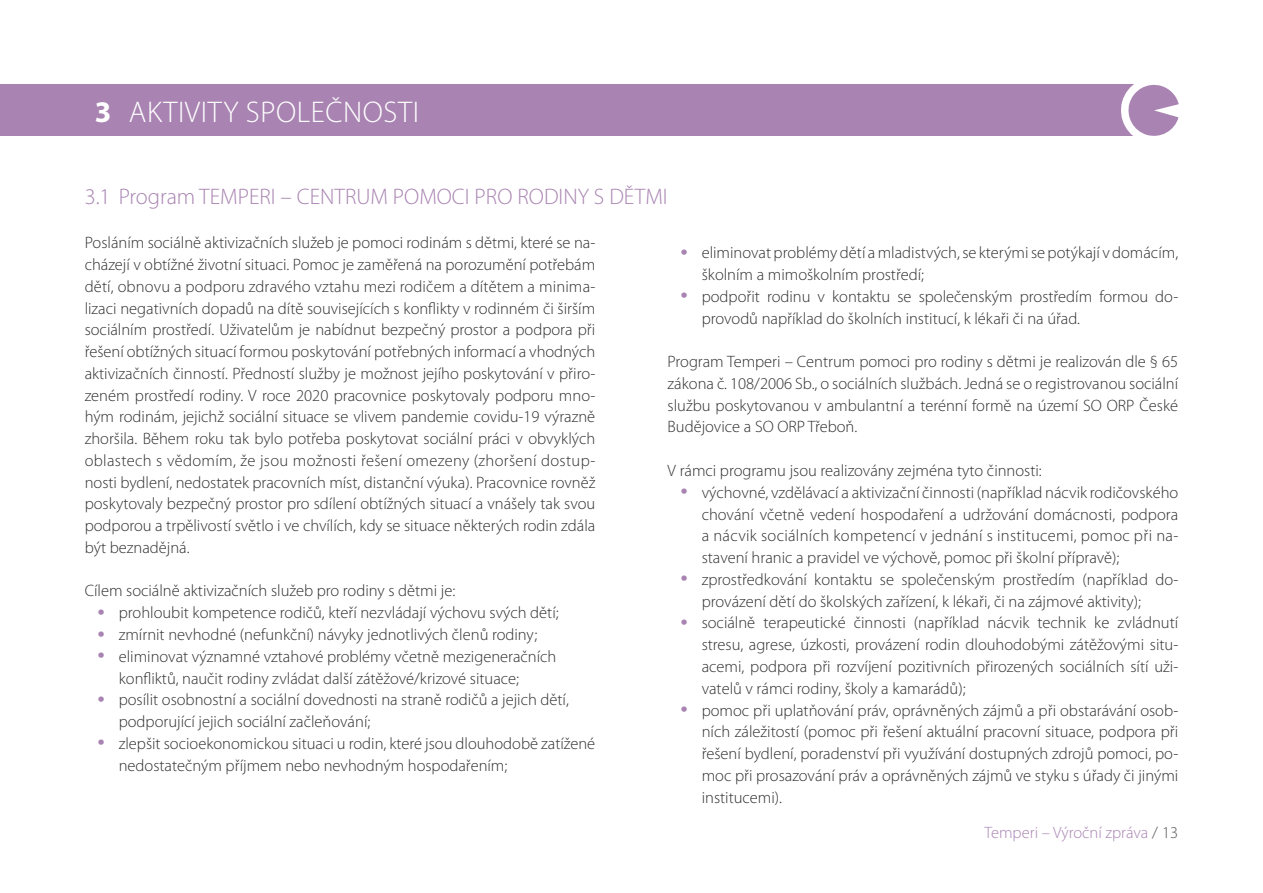
<style>
.page{position:relative;width:1263px;height:893px;background:#fff}
.page>*{position:absolute;margin:0;border:0;box-sizing:border-box;transform-origin:0 0}
.t1{font:300 30px "Myriad Pro";letter-spacing:.02em;color:#fff}
.t2{font:300 22.5px "Myriad Pro";color:#a984b2}
.t3{font:300 16.5px/21.8px "Myriad Pro";color:#312f30}
.t4{font:300 16.5px "Myriad Pro";color:#a984b2}
.s1{font-weight:700}
.s2{font-size:30px;color:#a984b2}
.s3{color:#57585a}
</style>
<div class="page">
<div style="left:0;top:85px;width:1154px;height:51px;background:#a984b2"></div>
<svg style="left:1111px;top:84px;width:68px;height:52px"></svg>
<h1 class="t1" style="left:95px;top:95px;width:325px"><span class="s1">3</span> AKTIVITY SPOLEČNOSTI</h1>
<h2 class="t2" style="left:85px;top:184px;width:584px">3.1 Program TEMPERI – CENTRUM POMOCI PRO RODINY S DĚTMI</h2>
<p class="t3" style="left:85px;top:232px;width:512px;text-align:justify">Posláním sociálně aktivizačních služeb je pomoci rodinám s dětmi, které se na&shy;cházejí v obtížné životní situaci. Pomoc je zaměřená na porozumění potřebám dětí, obnovu a podporu zdravého vztahu mezi rodičem a dítětem a minima&shy;lizaci negativních dopadů na dítě souvisejících s konflikty v rodinném či širším sociálním prostředí. Uživatelům je nabídnut bezpečný prostor a podpora při řešení obtížných situací formou poskytování potřebných informací a vhodných aktivizačních činností. Předností služby je možnost jejího poskytování v přiro&shy;zeném prostředí rodiny. V roce 2020 pracovnice poskytovaly podporu mno&shy;hým rodinám, jejichž sociální situace se vlivem pandemie covidu-19 výrazně zhoršila. Během roku tak bylo potřeba poskytovat sociální práci v obvyklých oblastech s vědomím, že jsou možnosti řešení omezeny (zhoršení dostup&shy;nosti bydlení, nedostatek pracovních míst, distanční výuka). Pracovnice rovněž poskytovaly bezpečný prostor pro sdílení obtížných situací a vnášely tak svou podporou a trpělivostí světlo i ve chvílích, kdy se situace některých rodin zdála být beznadějná.</p>
<p class="t3" style="left:85px;top:580px;width:372px">Cílem sociálně aktivizačních služeb pro rodiny s dětmi je:</p>
<p class="t3" style="left:97px;top:602px;width:462px"><span class="s2">•</span> prohloubit kompetence rodičů, kteří nezvládají výchovu svých dětí;</p>
<p class="t3" style="left:97px;top:623px;width:441px"><span class="s2">•</span> zmírnit nevhodné (nefunkční) návyky jednotlivých členů rodiny;</p>
<p class="t3" style="left:119px;top:645px;width:439px;text-indent:-21px"><span class="s2">•</span> eliminovat významné vztahové problémy včetně mezigeneračních konfliktů, naučit rodiny zvládat další zátěžové/krizové situace;</p>
<p class="t3" style="left:119px;top:689px;width:451px;text-indent:-21px"><span class="s2">•</span> posílit osobnostní a sociální dovednosti na straně rodičů a jejich dětí, podporující jejich sociální začleňování;</p>
<p class="t3" style="left:119px;top:732px;width:478px;text-indent:-21px"><span class="s2">•</span> zlepšit socioekonomickou situaci u rodin, které jsou dlouhodobě zatížené nedostatečným příjmem nebo nevhodným hospodařením;</p>
<p class="t3" style="left:701px;top:242px;width:478px;text-indent:-21px"><span class="s2">•</span> eliminovat problémy dětí a mladistvých, se kterými se potýkají v domácím, školním a mimoškolním prostředí;</p>
<p class="t3" style="left:701px;top:285px;width:478px;text-indent:-21px"><span class="s2">•</span> podpořit rodinu v kontaktu se společenským prostředím formou do&shy;provodů například do školních institucí, k lékaři či na úřad.</p>
<p class="t3" style="left:667px;top:351px;width:512px;text-align:justify">Program Temperi – Centrum pomoci pro rodiny s dětmi je realizován dle § 65 zákona č. 108/2006 Sb., o sociálních službách. Jedná se o registrovanou sociální službu poskytovanou v ambulantní a terénní formě na území SO ORP České Budějovice a SO ORP Třeboň.</p>
<p class="t3" style="left:667px;top:459px;width:375px">V rámci programu jsou realizovány zejména tyto činnosti:</p>
<p class="t3" style="left:701px;top:481px;width:478px;text-align:justify;text-indent:-21px"><span class="s2">•</span> výchovné, vzdělávací a aktivizační činnosti (například nácvik rodičovského chování včetně vedení hospodaření a udržování domácnosti, podpora a nácvik sociálních kompetencí v jednání s institucemi, pomoc při na&shy;stavení hranic a pravidel ve výchově, pomoc při školní přípravě);</p>
<p class="t3" style="left:701px;top:568px;width:478px;text-indent:-21px"><span class="s2">•</span> zprostředkování kontaktu se společenským prostředím (například do&shy;provázení dětí do školských zařízení, k lékaři, či na zájmové aktivity);</p>
<p class="t3" style="left:701px;top:612px;width:478px;text-align:justify;text-indent:-21px"><span class="s2">•</span> sociálně terapeutické činnosti (například nácvik technik ke zvládnutí stresu, agrese, úzkosti, provázení rodin dlouhodobými zátěžovými situ&shy;acemi, podpora při rozvíjení pozitivních přirozených sociálních sítí uži&shy;vatelů v rámci rodiny, školy a kamarádů);</p>
<p class="t3" style="left:701px;top:699px;width:478px;text-align:justify;text-indent:-21px"><span class="s2">•</span> pomoc při uplatňování práv, oprávněných zájmů a při obstarávání osob&shy;ních záležitostí (pomoc při řešení aktuální pracovní situace, podpora při řešení bydlení, poradenství při využívání dostupných zdrojů pomoci, po&shy;moc při prosazování práv a oprávněných zájmů ve styku s úřady či jinými institucemi).</p>
<p class="t4" style="left:984px;top:823px;width:195px">Temperi – Výroční zpráva <span class="s3">/ 13</span></p>
</div>
